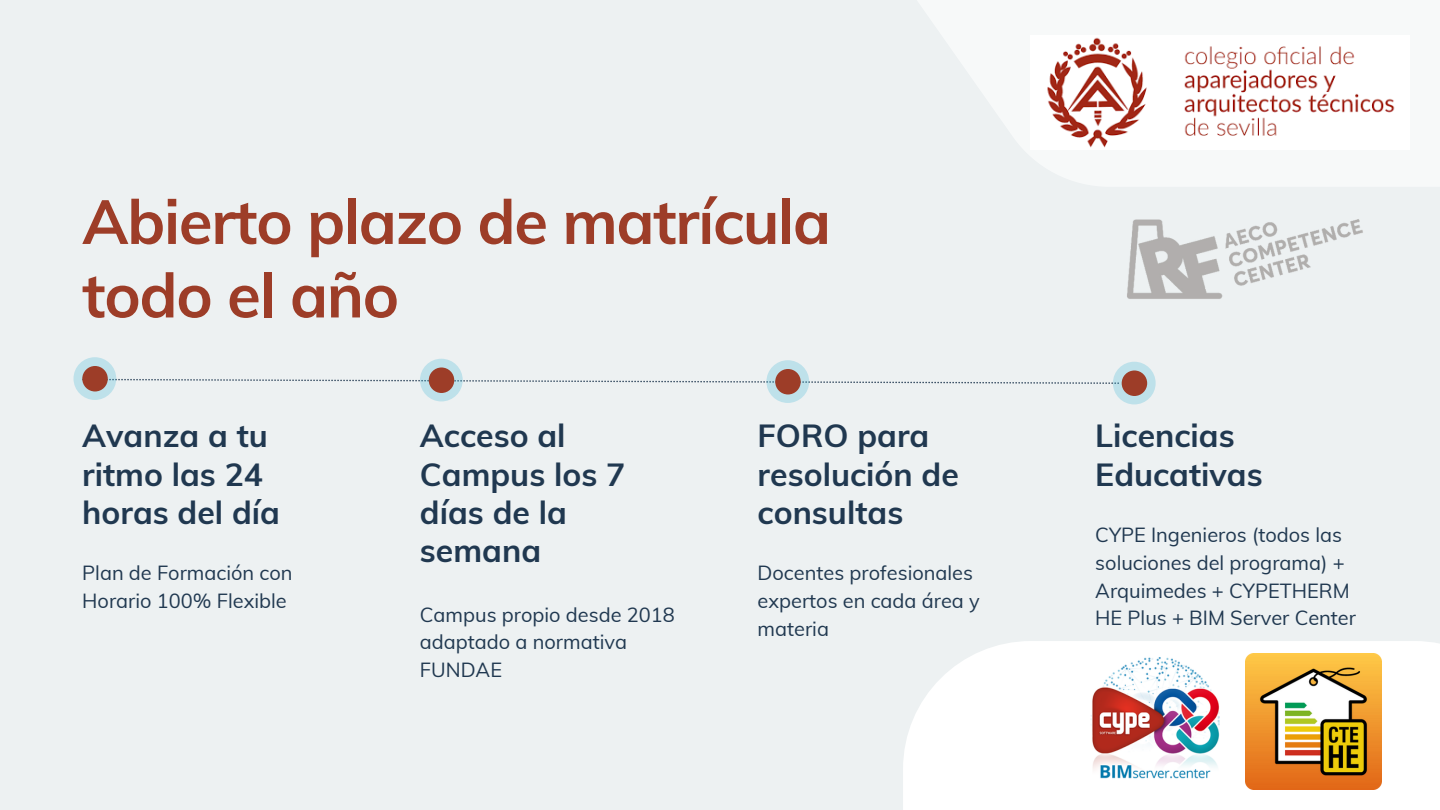
<style>
.page{position:relative;width:1440px;height:810px;background:#edf1f2}
.page>*{position:absolute;margin:0;border:0;box-sizing:border-box;transform-origin:0 0}
.t1{font:700 61.5px/73.5px "Muli";letter-spacing:-.02em;color:#9d3d28}
.t2{font:700 32px/38.2px "Muli";color:#203850}
.t3{font:20px/27.8px "Muli";color:#203850}
</style>
<div class="page">
<div style="left:880px;top:0;width:560px;height:187px;background:#f7f9f9"></div>
<img style="left:1047px;top:37px;width:348px;height:111px">
<svg style="left:115px;top:379px;width:998px;height:5px"></svg>
<svg style="left:73px;top:357px;width:43px;height:43px"></svg>
<div style="left:82px;top:366px;width:26px;height:25px;background:#9d3d28;border-radius:50%"></div>
<svg style="left:420px;top:359px;width:43px;height:42px"></svg>
<div style="left:429px;top:367px;width:25px;height:26px;background:#9d3d28;border-radius:50%"></div>
<svg style="left:766px;top:360px;width:43px;height:43px"></svg>
<div style="left:775px;top:369px;width:26px;height:25px;background:#9d3d28;border-radius:50%"></div>
<svg style="left:1113px;top:362px;width:43px;height:42px"></svg>
<div style="left:1122px;top:370px;width:25px;height:26px;background:#9d3d28;border-radius:50%"></div>
<img style="left:1122px;top:135px;width:246px;height:247px">
<div style="left:903px;top:641px;width:537px;height:169px;background:#fff"></div>
<img style="left:1091px;top:657px;width:129px;height:122px">
<img style="left:1246px;top:654px;width:135px;height:135px">
<h1 class="t1" style="left:82px;top:184px;width:750px">Abierto plazo de matrícula todo el año</h1>
<h2 class="t2" style="left:82px;top:416px;width:199px">Avanza a tu ritmo las 24 horas del día</h2>
<p class="t3" style="left:82px;top:559px;width:212px">Plan de Formación con<br>Horario 100% Flexible</p>
<h2 class="t2" style="left:420px;top:416px;width:207px">Acceso al<br>Campus los 7 días de la semana</h2>
<p class="t3" style="left:420px;top:600px;width:256px">Campus propio desde 2018 adaptado a normativa<br>FUNDAE</p>
<h2 class="t2" style="left:758px;top:416px;width:203px">FORO para resolución de consultas</h2>
<p class="t3" style="left:758px;top:559px;width:224px">Docentes profesionales expertos en cada área y materia</p>
<h2 class="t2" style="left:1095px;top:416px;width:169px">Licencias<br>Educativas</h2>
<p class="t3" style="left:1095px;top:521px;width:262px">CYPE Ingenieros (todos las soluciones del programa) +<br>Arquimedes + CYPETHERM<br>HE Plus + BIM Server Center</p>
</div>
